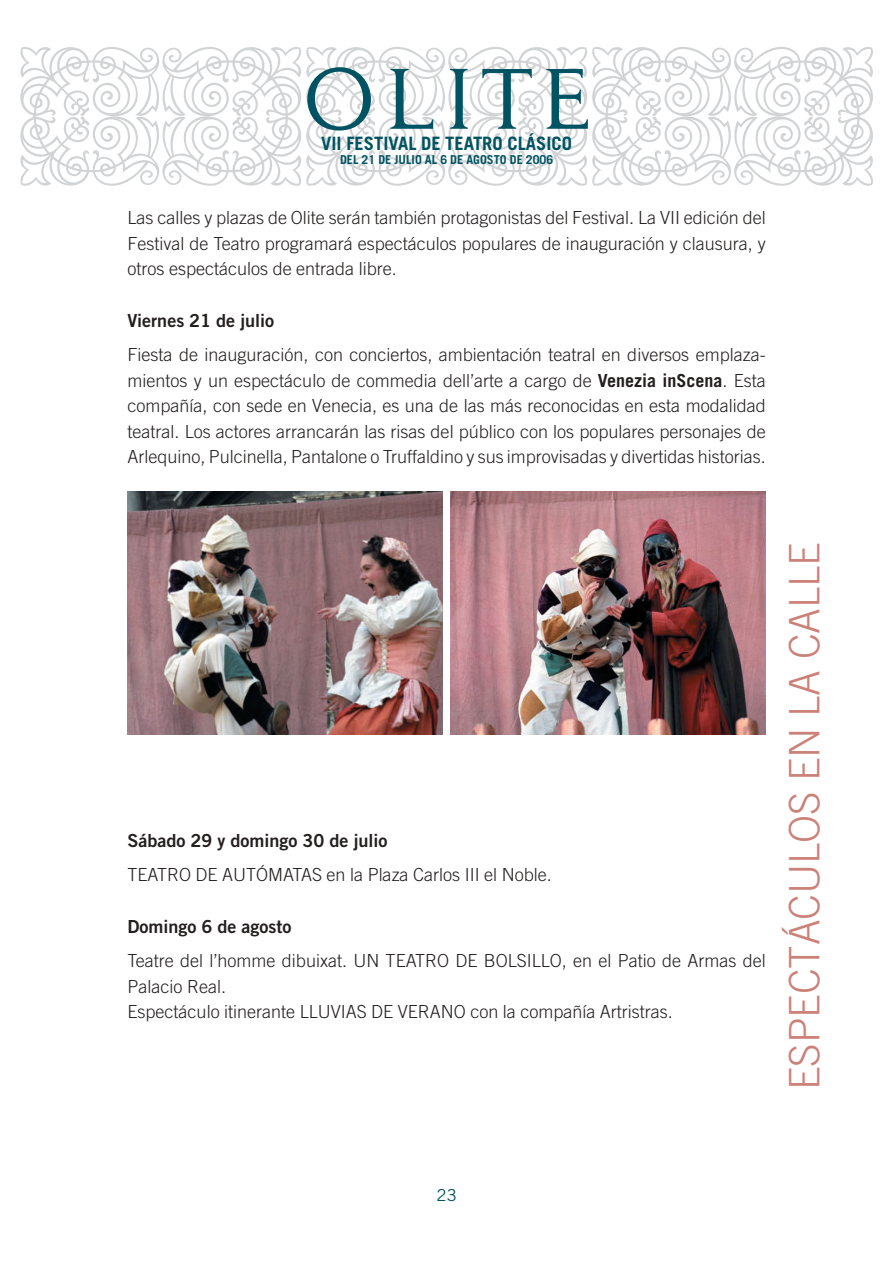
<style>
.page{position:relative;width:893px;height:1262px;background:#fff}
.page>*{position:absolute;margin:0;border:0;box-sizing:border-box;transform-origin:0 0}
.t1{font:84.6px "Daily News";letter-spacing:.14em;color:#005362}
.t2{font:73.5px "Borders Ornaments P03";color:#d1d3d5}
.t3{font:300 42px "Trade Gothic";color:#cc8178}
.t4{font:700 18.45px "Trade Gothic";color:#005362}
.t5{font:300 18px/25.5px "Trade Gothic";color:#231f1f;text-align:justify}
.t6{font:18px "Trade Gothic Bold Two";color:#231f1f}
.t7{font:16.5px "Trade Gothic";color:#005362}
.t8{font:700 12.3px "Trade Gothic";color:#005362}
.s1{font-weight:700}
</style>
<div class="page">
<img style="left:128px;top:492px;width:314px;height:242px">
<img style="left:451px;top:492px;width:314px;height:242px">
<h1 class="t1" style="left:304px;top:68px;width:287px">OLITE</h1>
<p class="t4" style="left:321px;top:137px;width:252px">VII FESTIVAL DE TEATRO CLÁSICO</p>
<p class="t8" style="left:340px;top:155px;width:215px">DEL 21 DE JULIO AL 6 DE AGOSTO DE 2006</p>
<h2 class="t2" style="left:161px;top:116px;width:71px">●</h2>
<h2 class="t2" style="left:446px;top:116px;width:71px">●</h2>
<h2 class="t2" style="left:732px;top:116px;width:71px">●</h2>
<p class="t5" style="left:128px;top:207px;width:639px">Las calles y plazas de Olite serán también protagonistas del Festival. La VII edición del Festival de Teatro programará espectáculos populares de inauguración y clausura, y otros espectáculos de entrada libre.</p>
<p class="t6" style="left:128px;top:314px;width:148px">Viernes 21 de julio</p>
<p class="t5" style="left:128px;top:344px;width:639px">Fiesta de inauguración, con conciertos, ambientación teatral en diversos emplaza&shy;mientos y un espectáculo de commedia dell’arte a cargo de <span class="s1">Venezia inScena</span>. Esta compañía, con sede en Venecia, es una de las más reconocidas en esta modalidad teatral. Los actores arrancarán las risas del público con los populares personajes de Arlequino, Pulcinella, Pantalone o Truffaldino y sus improvisadas y divertidas historias.</p>
<p class="t6" style="left:128px;top:834px;width:261px">Sábado 29 y domingo 30 de julio</p>
<p class="t5" style="left:128px;top:863px;width:425px">TEATRO DE AUTÓMATAS en la Plaza Carlos III el Noble.</p>
<p class="t6" style="left:128px;top:920px;width:165px">Domingo 6 de agosto</p>
<p class="t5" style="left:128px;top:949px;width:639px;text-align:left">Teatre del l’homme dibuixat. UN TEATRO DE BOLSILLO, en el Patio de Armas del<br>Palacio Real.<br>Espectáculo itinerante LLUVIAS DE VERANO con la compañía Artristras.</p>
<h3 class="t3" style="left:789px;top:1090px;width:549px;rotate:-90deg">ESPECTÁCULOS EN LA CALLE</h3>
<p class="t7" style="left:436px;top:1189px;width:22px">23</p>
</div>
